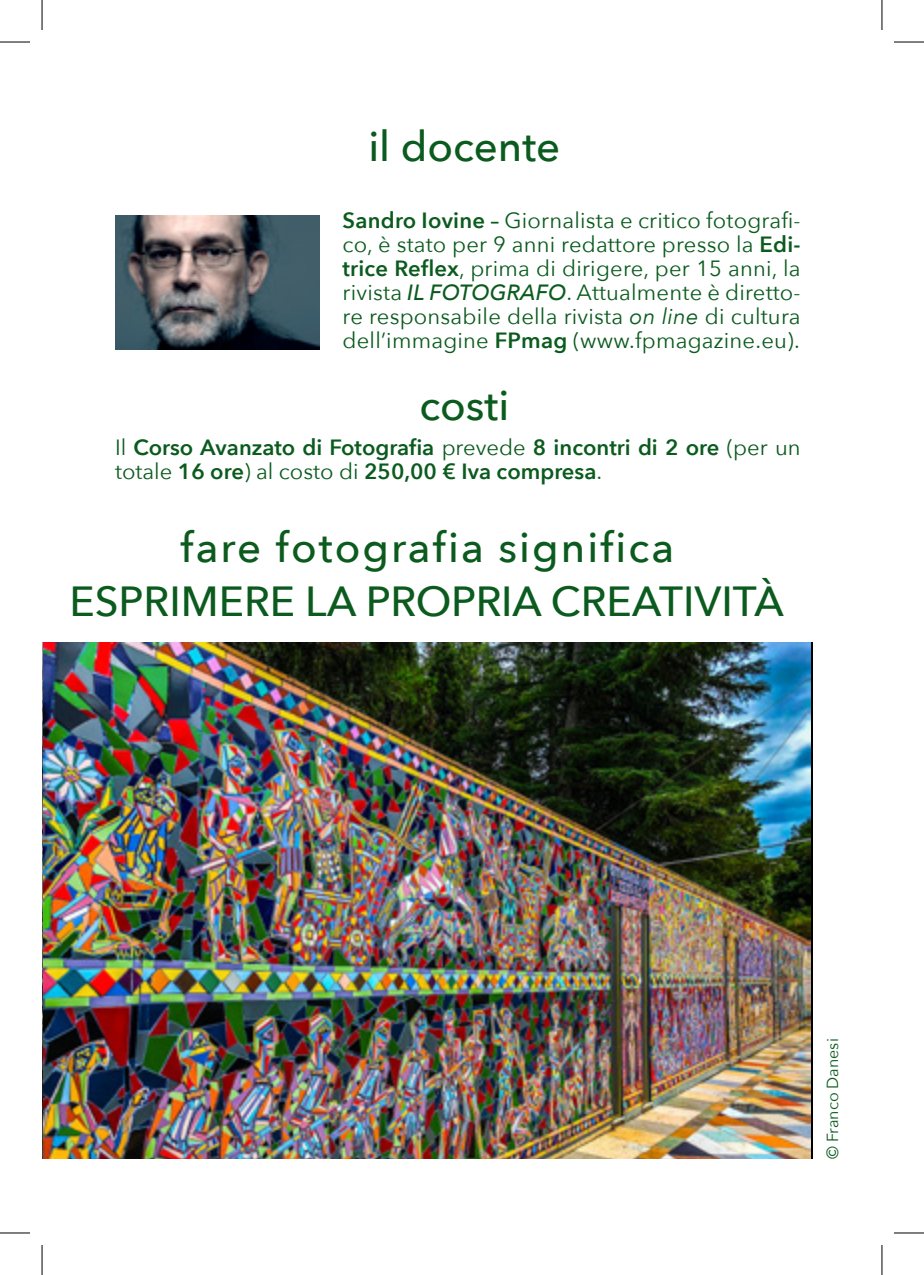
<style>
.page{position:relative;width:924px;height:1275px;background:#fff}
.page>*{position:absolute;margin:0;border:0;box-sizing:border-box;transform-origin:0 0}
.t1{font:500 42px "Avenir Next";color:#0b5b1e}
.t2{font:500 42px "Avenir Next";letter-spacing:.05em;color:#0b5b1e}
.t3{font:22px/24px "Avenir Next";letter-spacing:.01em;color:#0b5b1e;text-align:justify}
.t4{font:600 22px/24px "Avenir Next";color:#0b5b1e}
.t5{font:16px "Avenir Next";color:#0b5b1e}
.s1{font-weight:600}
.s2{font-weight:500}
.s3{font-weight:500;font-style:italic}
.s4{font-style:italic}
.s5{font-weight:400}
</style>
<div class="page">
<img style="left:44px;top:642px;width:768px;height:517px">
<img style="left:115px;top:216px;width:205px;height:134px">
<hr style="left:0;top:42px;width:30px;height:1px;background:#000">
<hr style="left:893px;top:42px;width:30px;height:1px;background:#000">
<hr style="left:0;top:1232px;width:30px;height:1px;background:#000">
<hr style="left:893px;top:1232px;width:30px;height:1px;background:#000">
<hr style="left:42px;top:0;width:1px;height:30px;background:#000">
<hr style="left:42px;top:1245px;width:1px;height:30px;background:#000">
<hr style="left:881px;top:0;width:1px;height:30px;background:#000">
<hr style="left:881px;top:1245px;width:1px;height:30px;background:#000">
<p class="t1" style="left:368px;top:111px;width:193px">il docente</p>
<p class="t3" style="left:342px;top:207px;width:459px"><span class="s1">Sandro Iovine</span> <span class="s2">–</span> Giornalista e critico fotografi&shy;co, è stato per 9 anni redattore presso la <span class="s1">Edi&shy;trice Reflex</span>, prima di dirigere, per 15 anni, la rivista <span class="s3">IL FOTOGRAFO</span>. Attualmente è diretto&shy;re responsabile della rivista <span class="s4">on line</span> di cultura dell’immagine <span class="s1">FPmag</span> (www.fpmagazine.eu).</p>
<p class="t1" style="left:419px;top:369px;width:91px">costi</p>
<p class="t4" style="left:115px;top:435px;width:686px"><span class="s5">Il</span> Corso Avanzato di Fotografia <span class="s5">prevede</span> 8 incontri di 2 ore <span class="s5">(per un totale</span> 16 ore<span class="s5">) al costo di</span> 250,00 € Iva compresa<span class="s5">.</span></p>
<p class="t2" style="left:180px;top:511px;width:495px">fare fotografia significa</p>
<p class="t1" style="left:69px;top:565px;width:716px">ESPRIMERE LA PROPRIA CREATIVITÀ</p>
<p class="t5" style="left:818px;top:1159px;width:122px;rotate:-90deg">© Franco Danesi</p>
</div>
